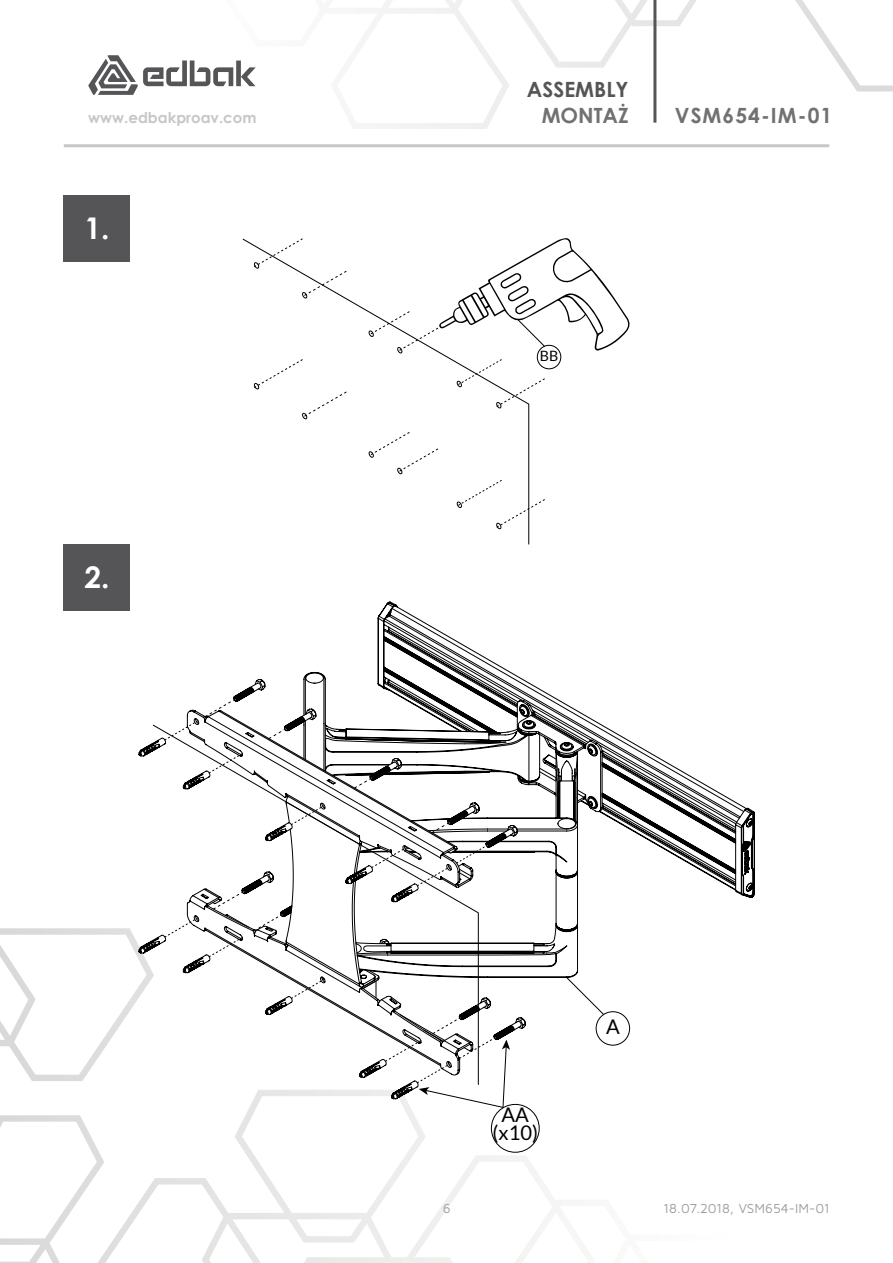
<style>
.page{position:relative;width:893px;height:1263px;background:#fff}
.page>*{position:absolute;margin:0;border:0;box-sizing:border-box;transform-origin:0 0}
.t1{font:700 29.85px "Century Gothic";color:#fff}
.t2{font:700 21px "Century Gothic";letter-spacing:.05em;color:#707172}
.t3{font:700 21px "Century Gothic";color:#555557}
.t4{font:20.1px/18.1px "Lato";color:#000;text-align:center}
.t5{font:700 15px "Century Gothic";color:#c6c7c8}
.t6{font:14.25px "Lato";color:#000}
.t7{font:13.5px "Maven Pro";color:#9c9e9f}
</style>
<div class="page">
<svg style="left:364px;top:0;width:529px;height:129px"></svg>
<svg style="left:0;top:928px;width:631px;height:335px"></svg>
<hr style="left:64px;top:144px;width:765px;height:3px;background:#c6c7c8">
<svg style="left:88px;top:55px;width:168px;height:40px"></svg>
<hr style="left:653px;top:0;width:3px;height:123px;background:#555557">
<div style="left:64px;top:195px;width:66px;height:67px;background:#555557"></div>
<div style="left:64px;top:544px;width:66px;height:67px;background:#555557"></div>
<div style="left:537px;top:345px;width:24px;height:24px;border:1px solid #000;border-radius:50%"></div>
<svg style="left:254px;top:238px;width:93px;height:58px"></svg>
<svg style="left:371px;top:238px;width:259px;height:113px"></svg>
<svg style="left:254px;top:359px;width:291px;height:170px"></svg>
<svg style="left:378px;top:602px;width:133px;height:70px"></svg>
<svg style="left:604px;top:726px;width:151px;height:227px"></svg>
<svg style="left:303px;top:672px;width:220px;height:7px"></svg>
<div style="left:491px;top:1104px;width:48px;height:48px;border:1px solid #000;border-radius:50%"></div>
<svg style="left:138px;top:679px;width:466px;height:429px"></svg>
<div style="left:596px;top:1011px;width:34px;height:34px;border:1px solid #000;border-radius:50%"></div>
<h2 class="t3" style="left:527px;top:74px;width:103px">ASSEMBLY</h2>
<h2 class="t2" style="left:542px;top:99px;width:88px">MONTAŻ</h2>
<p class="t5" style="left:88px;top:106px;width:170px">www.edbakproav.com</p>
<h2 class="t2" style="left:675px;top:99px;width:159px">VSM654-IM-01</h2>
<h1 class="t1" style="left:84px;top:205px;width:27px">1.</h1>
<h1 class="t1" style="left:84px;top:554px;width:27px">2.</h1>
<p class="t6" style="left:540px;top:348px;width:20px">BB</p>
<h3 class="t4" style="left:492px;top:1105px;width:47px">AA (x10)</h3>
<h3 class="t4" style="left:606px;top:1018px;width:15px">A</h3>
<p class="t7" style="left:443px;top:1200px;width:9px">6</p>
<p class="t7" style="left:663px;top:1200px;width:168px">18.07.2018, VSM654-IM-01</p>
</div>
